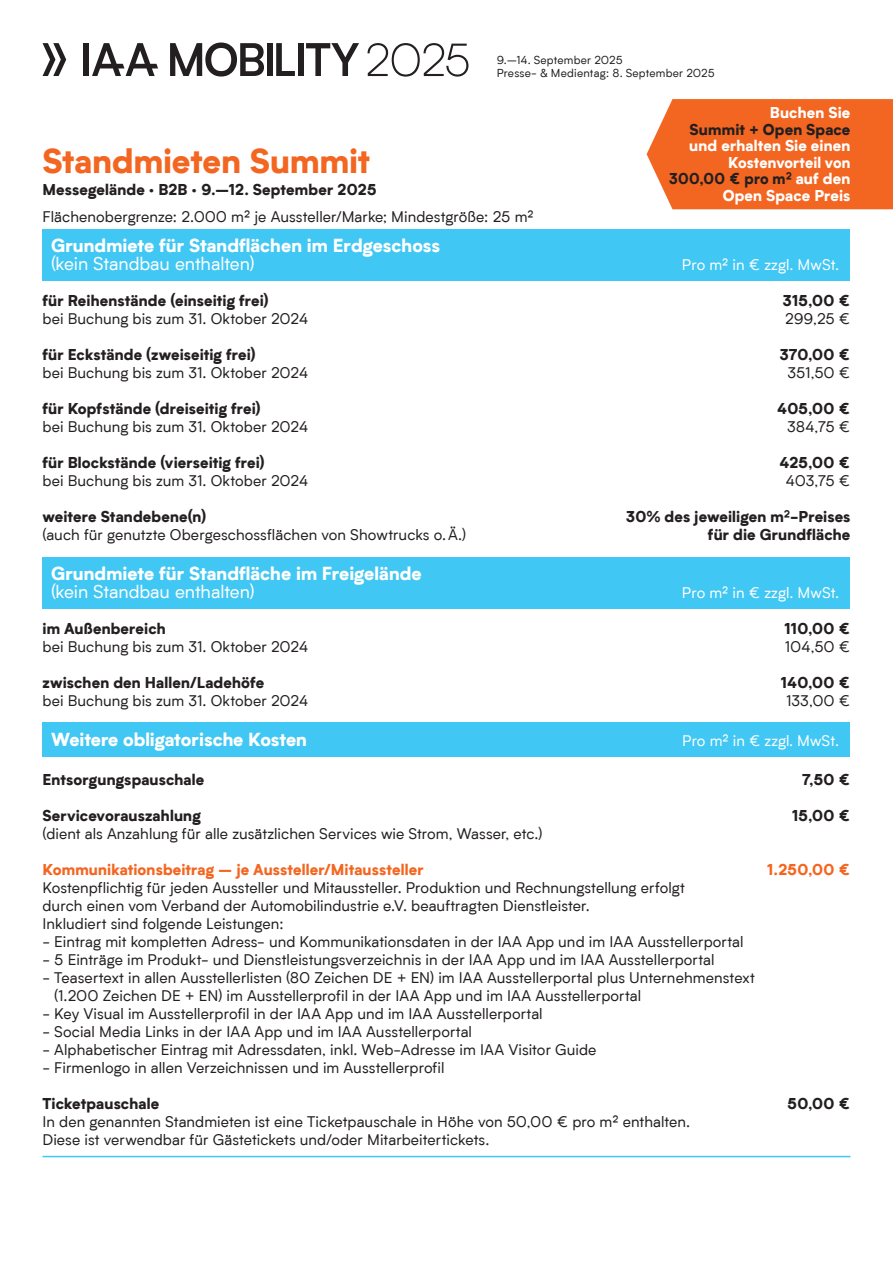
<style>
.page{position:relative;width:893px;height:1263px;background:#fff}
.page>*{position:absolute;margin:0;border:0;box-sizing:border-box;transform-origin:0 0}
.t1{font:900 33px "Biotif";letter-spacing:-.005em;color:#f36621}
.t2{font:900 18px "Biotif";color:#fff}
.t3{font:18px "Biotif";letter-spacing:-.005em;color:#fff}
.t4{font:15px/18px "Biotif";letter-spacing:.005em;color:#231f20}
.t5{font:900 15px "Biotif";letter-spacing:.005em;color:#231f20}
.t6{font:900 15px/16.5px "Biotif";letter-spacing:.005em;color:#fff;text-align:right}
.t7{font:900 15px "Biotif";letter-spacing:.01em;color:#f36621}
.t8{font:15px "Biotif";color:#fff}
.t9{font:11.25px/12.8px "Biotif";letter-spacing:.015em;color:#231f20}
.s1{color:#231f20}
</style>
<div class="page">
<svg style="left:43px;top:43px;width:23px;height:33px"></svg>
<svg style="left:92px;top:43px;width:66px;height:33px"></svg>
<div style="left:83px;top:43px;width:5px;height:33px;background:#231f20"></div>
<svg style="left:306px;top:43px;width:53px;height:33px"></svg>
<div style="left:298px;top:43px;width:5px;height:33px;background:#231f20"></div>
<svg style="left:276px;top:43px;width:19px;height:33px"></svg>
<div style="left:267px;top:43px;width:6px;height:33px;background:#231f20"></div>
<svg style="left:170px;top:42px;width:94px;height:35px"></svg>
<svg style="left:367px;top:43px;width:101px;height:34px"></svg>
<svg style="left:647px;top:99px;width:246px;height:110px;background:#f36f2e"></svg>
<div style="left:43px;top:230px;width:807px;height:51px;background:#40c7f4"></div>
<div style="left:43px;top:557px;width:807px;height:51px;background:#40c7f4"></div>
<div style="left:43px;top:723px;width:807px;height:34px;background:#40c7f4"></div>
<hr style="left:43px;top:1156px;width:807px;height:1px;background:#40c7f4">
<p class="t9" style="left:497px;top:53px;width:220px">9.–14. September 2025<br>Presse- &amp; Medientag: 8. September 2025</p>
<h1 class="t1" style="left:43px;top:135px;width:329px">Standmieten Summit</h1>
<p class="t5" style="left:43px;top:178px;width:336px">Messegelände · B2B · 9.–12. September 2025</p>
<p class="t4" style="left:43px;top:207px;width:493px">Flächenobergrenze: 2.000 m² je Aussteller/Marke; Mindestgröße: 25 m²</p>
<p class="t6" style="left:770px;top:103px;width:82px">Buchen Sie</p>
<p class="t5" style="left:690px;top:117px;width:162px">Summit + Open Space</p>
<p class="t6" style="left:669px;top:136px;width:183px">und erhalten Sie einen<br>Kostenvorteil von<br><span class="s1">300,00 € pro m²</span> auf den<br>Open Space Preis</p>
<p class="t2" style="left:51px;top:232px;width:391px">Grundmiete für Standflächen im Erdgeschoss</p>
<p class="t3" style="left:51px;top:251px;width:205px">(kein Standbau enthalten)</p>
<p class="t8" style="left:682px;top:255px;width:159px">Pro m² in € zzgl. MwSt.</p>
<p class="t5" style="left:43px;top:289px;width:228px">für Reihenstände (einseitig frei)</p>
<p class="t5" style="left:783px;top:289px;width:69px">315,00 €</p>
<p class="t4" style="left:43px;top:309px;width:267px">bei Buchung bis zum 31. Oktober 2024</p>
<p class="t4" style="left:785px;top:309px;width:67px">299,25 €</p>
<p class="t5" style="left:43px;top:343px;width:214px">für Eckstände (zweiseitig frei)</p>
<p class="t5" style="left:780px;top:343px;width:72px">370,00 €</p>
<p class="t4" style="left:43px;top:363px;width:267px">bei Buchung bis zum 31. Oktober 2024</p>
<p class="t4" style="left:787px;top:363px;width:64px">351,50 €</p>
<p class="t5" style="left:43px;top:397px;width:220px">für Kopfstände (dreiseitig frei)</p>
<p class="t5" style="left:777px;top:397px;width:75px">405,00 €</p>
<p class="t4" style="left:43px;top:417px;width:267px">bei Buchung bis zum 31. Oktober 2024</p>
<p class="t4" style="left:787px;top:417px;width:65px">384,75 €</p>
<p class="t5" style="left:43px;top:451px;width:223px">für Blockstände (vierseitig frei)</p>
<p class="t5" style="left:779px;top:451px;width:73px">425,00 €</p>
<p class="t4" style="left:43px;top:471px;width:267px">bei Buchung bis zum 31. Oktober 2024</p>
<p class="t4" style="left:785px;top:471px;width:67px">403,75 €</p>
<p class="t5" style="left:43px;top:505px;width:165px">weitere Standebene(n)</p>
<p class="t5" style="left:626px;top:505px;width:226px">30% des jeweiligen m²-Preises</p>
<p class="t4" style="left:43px;top:525px;width:425px">(auch für genutzte Obergeschossflächen von Showtrucks o.Ä.)</p>
<p class="t5" style="left:708px;top:523px;width:144px">für die Grundfläche</p>
<p class="t2" style="left:51px;top:559px;width:372px">Grundmiete für Standfläche im Freigelände</p>
<p class="t3" style="left:51px;top:579px;width:205px">(kein Standbau enthalten)</p>
<p class="t8" style="left:682px;top:582px;width:159px">Pro m² in € zzgl. MwSt.</p>
<p class="t5" style="left:43px;top:617px;width:125px">im Außenbereich</p>
<p class="t5" style="left:784px;top:617px;width:68px">110,00 €</p>
<p class="t4" style="left:43px;top:637px;width:267px">bei Buchung bis zum 31. Oktober 2024</p>
<p class="t4" style="left:785px;top:637px;width:67px">104,50 €</p>
<p class="t5" style="left:43px;top:671px;width:223px">zwischen den Hallen/Ladehöfe</p>
<p class="t5" style="left:780px;top:671px;width:71px">140,00 €</p>
<p class="t4" style="left:43px;top:691px;width:267px">bei Buchung bis zum 31. Oktober 2024</p>
<p class="t4" style="left:786px;top:691px;width:66px">133,00 €</p>
<p class="t2" style="left:51px;top:726px;width:257px">Weitere obligatorische Kosten</p>
<p class="t8" style="left:682px;top:731px;width:158px">Pro m² in € zzgl. MwSt.</p>
<p class="t5" style="left:43px;top:767px;width:163px">Entsorgungspauschale</p>
<p class="t5" style="left:802px;top:767px;width:50px">7,50 €</p>
<p class="t5" style="left:43px;top:803px;width:160px">Servicevorauszahlung</p>
<p class="t5" style="left:792px;top:803px;width:60px">15,00 €</p>
<p class="t4" style="left:43px;top:823px;width:502px">(dient als Anzahlung für alle zusätzlichen Services wie Strom, Wasser, etc.)</p>
<p class="t7" style="left:43px;top:857px;width:383px">Kommunikationsbeitrag – je Aussteller/Mitaussteller</p>
<p class="t7" style="left:767px;top:857px;width:85px">1.250,00 €</p>
<p class="t4" style="left:43px;top:877px;width:644px">Kostenpflichtig für jeden Aussteller und Mitaussteller. Produktion und Rechnungstellung erfolgt durch einen vom Verband der Automobilindustrie e.V. beauftragten Dienstleister.<br>Inkludiert sind folgende Leistungen:</p>
<p class="t4" style="left:43px;top:931px;width:702px">- Eintrag mit kompletten Adress- und Kommunikationsdaten in der IAA App und im IAA Ausstellerportal</p>
<p class="t4" style="left:43px;top:949px;width:674px">- 5 Einträge im Produkt- und Dienstleistungsverzeichnis in der IAA App und im IAA Ausstellerportal</p>
<p class="t4" style="left:54px;top:967px;width:702px;text-indent:-12px">- Teasertext in allen Ausstellerlisten (80 Zeichen DE + EN) im IAA Ausstellerportal plus Unternehmenstext (1.200 Zeichen DE + EN) im Ausstellerprofil in der IAA App und im IAA Ausstellerportal</p>
<p class="t4" style="left:43px;top:1003px;width:502px">- Key Visual im Ausstellerprofil in der IAA App und im IAA Ausstellerportal</p>
<p class="t4" style="left:43px;top:1021px;width:431px">- Social Media Links in der IAA App und im IAA Ausstellerportal</p>
<p class="t4" style="left:43px;top:1039px;width:556px">- Alphabetischer Eintrag mit Adressdaten, inkl. Web-Adresse im IAA Visitor Guide</p>
<p class="t4" style="left:43px;top:1057px;width:403px">- Firmenlogo in allen Verzeichnissen und im Ausstellerprofil</p>
<p class="t5" style="left:43px;top:1091px;width:118px">Ticketpauschale</p>
<p class="t5" style="left:787px;top:1091px;width:65px">50,00 €</p>
<p class="t4" style="left:43px;top:1111px;width:649px">In den genannten Standmieten ist eine Ticketpauschale in Höhe von 50,00 € pro m² enthalten.<br>Diese ist verwendbar für Gästetickets und/oder Mitarbeitertickets.</p>
</div>
